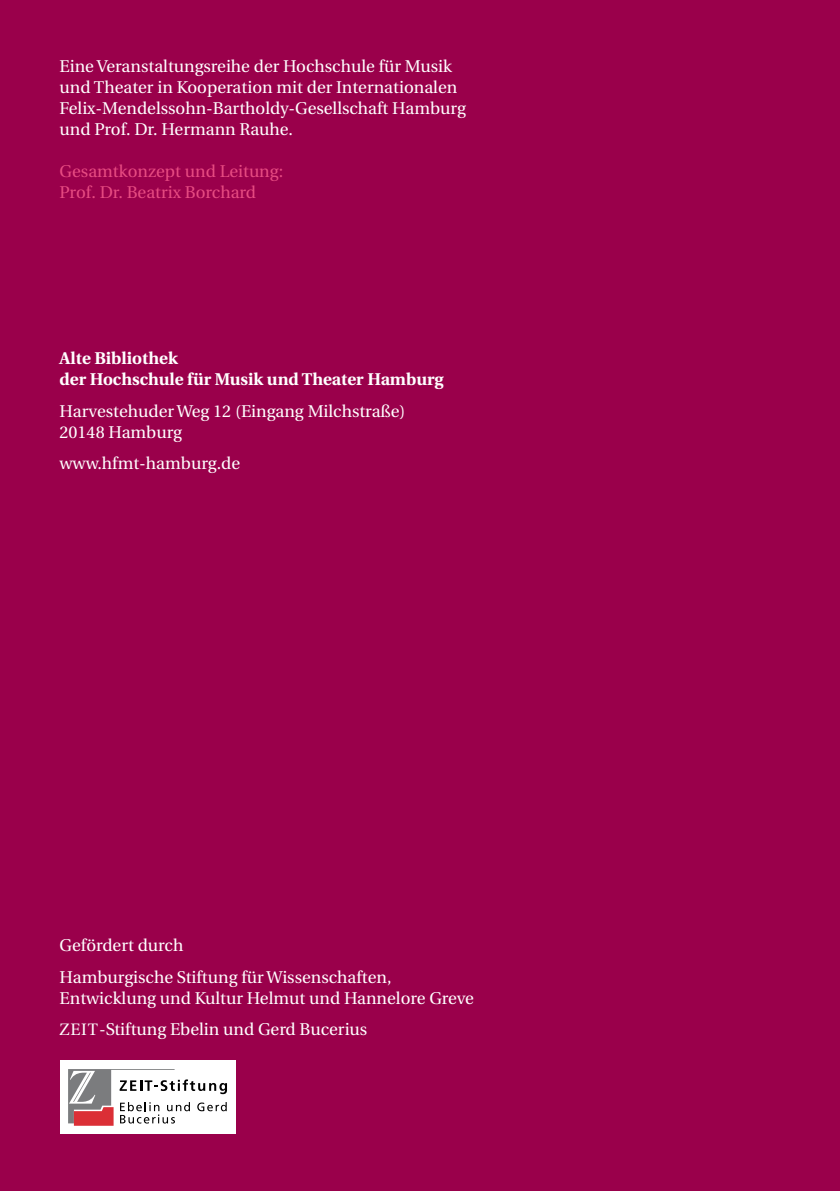
<style>
.page{position:relative;width:840px;height:1191px;background:#fff}
.page>*{position:absolute;margin:0;border:0;box-sizing:border-box;transform-origin:0 0}
.t1{font:17px/21px "Utopia";color:#fff}
.t2{font:700 17px/21px "Utopia";color:#fff}
.t3{font:17px/21px "Utopia";color:#e74c82}
.s1{font-size:16.4px}
</style>
<div class="page">
<div style="left:0;top:0;width:839px;height:1191px;background:#9a004b"></div>
<div style="left:60px;top:1060px;width:175px;height:74px;background:#fff"></div>
<svg style="left:68px;top:1069px;width:159px;height:56px"></svg>
<p class="t1" style="left:60px;top:56px;width:407px">Eine Veranstaltungsreihe der Hochschule für Musik und Theater in Kooperation mit der Internationalen Felix-Mendelssohn-Bartholdy-Gesellschaft Hamburg und Prof. Dr. Hermann Rauhe.</p>
<p class="t3" style="left:60px;top:161px;width:225px">Gesamtkonzept und Leitung:<br>Prof. Dr. Beatrix Borchard</p>
<p class="t2" style="left:60px;top:348px;width:385px">Alte Bibliothek<br>der Hochschule für Musik und Theater Hamburg</p>
<p class="t1" style="left:60px;top:401px;width:347px">Harvestehuder Weg 1 2 (Eingang Milchstraße)<br>201 48 Hamburg</p>
<p class="t1" style="left:60px;top:453px;width:182px">www.hfmt-hamburg.de</p>
<p class="t1" style="left:60px;top:930px;width:333px;line-height:31.6px">Gefördert durch<br>Hamburgische Stiftung für Wissenschaften,</p>
<p class="t1" style="left:60px;top:982px;width:415px;line-height:31.6px">Entwicklung und Kultur Helmut und Hannelore Greve<br><span class="s1">ZEIT</span>-Stiftung Ebelin und Gerd Bucerius</p>
</div>
